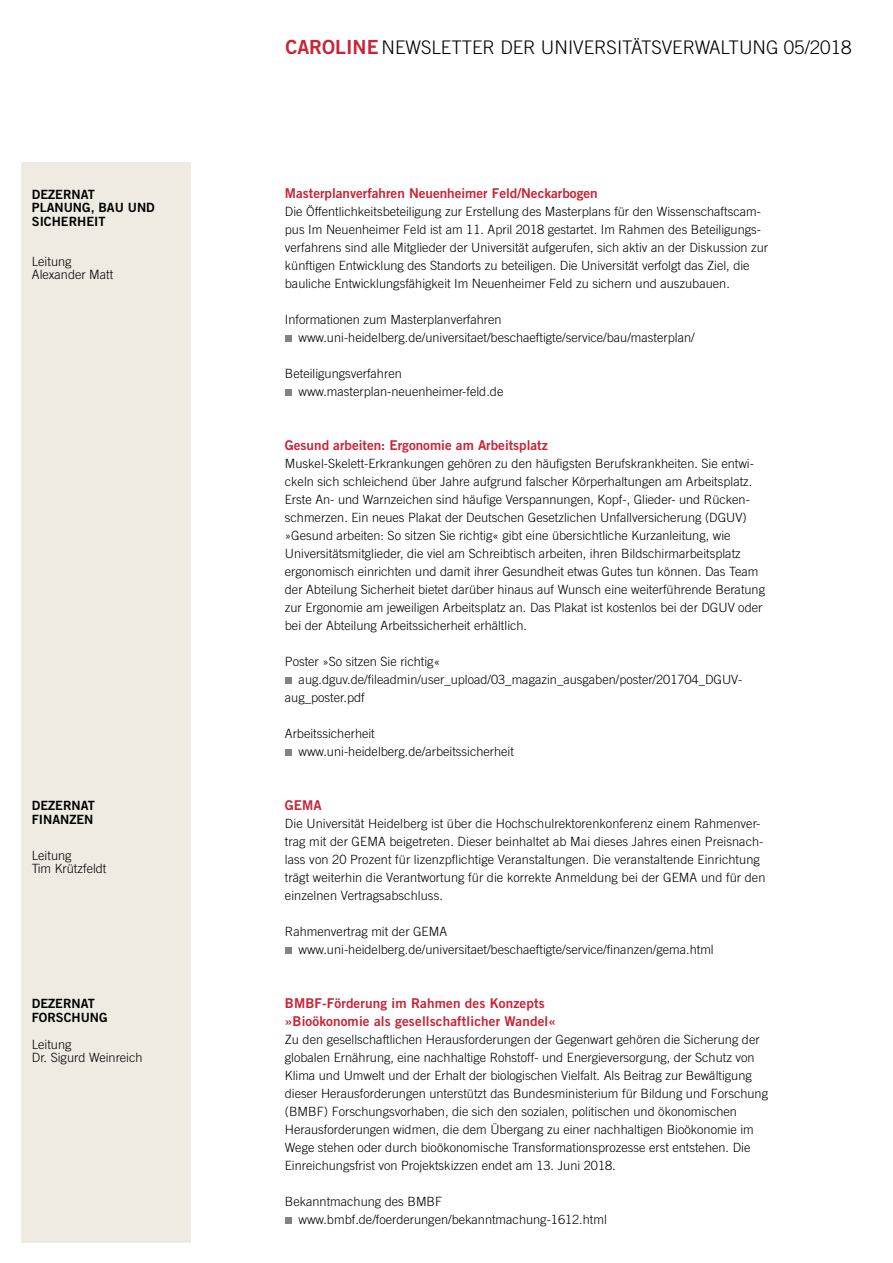
<style>
.page{position:relative;width:893px;height:1263px;background:#fff}
.page>*{position:absolute;margin:0;border:0;box-sizing:border-box;transform-origin:0 0}
._01_Firmierung{font:300 18.75px "Trade Gothic LT Std";color:#000}
.Caro_Headlines_neu{font:13.5px/18px "Trade Gothic LT Std Bd 2";color:#c92435}
.Caro_Fließtext{font:300 12.75px/18px "Trade Gothic LT Std";color:#000}
.Absender_EInrichtung{font:12.75px/13.5px "Trade Gothic LT Std Bd 2";color:#000}
.Absender_Person{font:300 12.75px "Trade Gothic LT Std";color:#000}
.s1{font-family:"Trade Gothic LT Std Bd 2";font-weight:400;font-size:19.5px;color:#c92435}
</style>
<div class="page">
<div style="left:21px;top:162px;width:170px;height:1080px;background:#efebe3"></div>
<div style="left:285px;top:335px;width:7px;height:7px;background:#808285"></div>
<div style="left:285px;top:389px;width:7px;height:7px;background:#808285"></div>
<div style="left:285px;top:677px;width:7px;height:7px;background:#808285"></div>
<div style="left:285px;top:749px;width:7px;height:7px;background:#808285"></div>
<div style="left:285px;top:947px;width:7px;height:7px;background:#808285"></div>
<div style="left:285px;top:1217px;width:7px;height:7px;background:#808285"></div>
<p class="_01_Firmierung" style="left:285px;top:36px;width:568px"><span class="s1">CAROLINE</span> NEWSLETTER DER UNIVERSITÄTSVERWALTUNG 05/2018</p>
<p class="Absender_EInrichtung" style="left:32px;top:187px;width:65px">DEZERNAT</p>
<p class="Absender_EInrichtung" style="left:32px;top:201px;width:124px">PLANUNG, BAU UND</p>
<p class="Absender_EInrichtung" style="left:32px;top:214px;width:75px">SICHERHEIT</p>
<p class="Absender_Person" style="left:32px;top:253px;width:41px">Leitung</p>
<p class="Absender_Person" style="left:32px;top:267px;width:83px">Alexander Matt</p>
<p class="Caro_Headlines_neu" style="left:285px;top:184px;width:314px">Masterplanverfahren Neuenheimer Feld/Neckarbogen</p>
<p class="Caro_Fließtext" style="left:285px;top:202px;width:485px">Die Öffentlichkeitsbeteiligung zur Erstellung des Masterplans für den Wissenschaftscam&shy;pus Im Neuenheimer Feld ist am 11. April 2018 gestartet. Im Rahmen des Beteiligungs&shy;verfahrens sind alle Mitglieder der Universität aufgerufen, sich aktiv an der Diskussion zur künftigen Entwicklung des Standorts zu beteiligen. Die Universität verfolgt das Ziel, die bauliche Entwicklungsfähigkeit Im Neuenheimer Feld zu sichern und auszubauen.</p>
<p class="Caro_Fließtext" style="left:285px;top:310px;width:218px">Informationen zum Masterplanverfahren</p>
<p class="Caro_Fließtext" style="left:299px;top:328px;width:398px">www.uni-heidelberg.de/universitaet/beschaeftigte/service/bau/masterplan/</p>
<p class="Caro_Fließtext" style="left:285px;top:364px;width:118px">Beteiligungsverfahren</p>
<p class="Caro_Fließtext" style="left:299px;top:382px;width:206px">www.masterplan-neuenheimer-feld.de</p>
<p class="Caro_Headlines_neu" style="left:285px;top:436px;width:264px">Gesund arbeiten: Ergonomie am Arbeitsplatz</p>
<p class="Caro_Fließtext" style="left:285px;top:454px;width:482px">Muskel-Skelett-Erkrankungen gehören zu den häufigsten Berufskrankheiten. Sie entwi&shy;ckeln sich schleichend über Jahre aufgrund falscher Körperhaltungen am Arbeitsplatz.<br>Erste An- und Warnzeichen sind häufige Verspannungen, Kopf-, Glieder- und Rücken&shy;schmerzen. Ein neues Plakat der Deutschen Gesetzlichen Unfallversicherung (DGUV) »Gesund arbeiten: So sitzen Sie richtig« gibt eine übersichtliche Kurzanleitung, wie Universitätsmitglieder, die viel am Schreibtisch arbeiten, ihren Bildschirmarbeitsplatz ergonomisch einrichten und damit ihrer Gesundheit etwas Gutes tun können. Das Team der Abteilung Sicherheit bietet darüber hinaus auf Wunsch eine weiterführende Beratung zur Ergonomie am jeweiligen Arbeitsplatz an. Das Plakat ist kostenlos bei der DGUV oder bei der Abteilung Arbeitssicherheit erhältlich.</p>
<p class="Caro_Fließtext" style="left:285px;top:652px;width:157px">Poster »So sitzen Sie richtig«</p>
<p class="Caro_Fließtext" style="left:285px;top:670px;width:459px;text-indent:14px">aug.dguv.de/fileadmin/user_upload/03_magazin_ausgaben/poster/201704_DGUV&shy;aug_poster.pdf</p>
<p class="Caro_Fließtext" style="left:285px;top:724px;width:91px">Arbeitssicherheit</p>
<p class="Caro_Fließtext" style="left:299px;top:742px;width:217px">www.uni-heidelberg.de/arbeitssicherheit</p>
<p class="Absender_EInrichtung" style="left:32px;top:798px;width:65px">DEZERNAT<br>FINANZEN</p>
<p class="Absender_Person" style="left:32px;top:847px;width:41px">Leitung</p>
<p class="Absender_Person" style="left:32px;top:861px;width:76px">Tim Krützfeldt</p>
<p class="Caro_Headlines_neu" style="left:285px;top:796px;width:38px">GEMA</p>
<p class="Caro_Fließtext" style="left:285px;top:814px;width:482px">Die Universität Heidelberg ist über die Hochschulrektorenkonferenz einem Rahmenver&shy;trag mit der GEMA beigetreten. Dieser beinhaltet ab Mai dieses Jahres einen Preisnach&shy;lass von 20 Prozent für lizenzpflichtige Veranstaltungen. Die veranstaltende Einrichtung trägt weiterhin die Verantwortung für die korrekte Anmeldung bei der GEMA und für den einzelnen Vertragsabschluss.</p>
<p class="Caro_Fließtext" style="left:285px;top:922px;width:164px">Rahmenvertrag mit der GEMA</p>
<p class="Caro_Fließtext" style="left:299px;top:940px;width:417px">www.uni-heidelberg.de/universitaet/beschaeftigte/service/finanzen/gema.html</p>
<p class="Absender_EInrichtung" style="left:32px;top:996px;width:77px">DEZERNAT<br>FORSCHUNG</p>
<p class="Caro_Fließtext" style="left:32px;top:1035px;width:41px">Leitung</p>
<p class="Caro_Fließtext" style="left:32px;top:1048px;width:112px">Dr. Sigurd Weinreich</p>
<p class="Caro_Headlines_neu" style="left:285px;top:994px;width:273px">BMBF-Förderung im Rahmen des Konzepts »Bioökonomie als gesellschaftlicher Wandel«</p>
<p class="Caro_Fließtext" style="left:285px;top:1030px;width:485px">Zu den gesellschaftlichen Herausforderungen der Gegenwart gehören die Sicherung der globalen Ernährung, eine nachhaltige Rohstoff- und Energieversorgung, der Schutz von Klima und Umwelt und der Erhalt der biologischen Vielfalt. Als Beitrag zur Bewältigung dieser Herausforderungen unterstützt das Bundesministerium für Bildung und Forschung (BMBF) Forschungsvorhaben, die sich den sozialen, politischen und ökonomischen Herausforderungen widmen, die dem Übergang zu einer nachhaltigen Bioökonomie im Wege stehen oder durch bioökonomische Transformationsprozesse erst entstehen. Die Einreichungsfrist von Projektskizzen endet am 13. Juni 2018.</p>
<p class="Caro_Fließtext" style="left:285px;top:1192px;width:159px">Bekanntmachung des BMBF</p>
<p class="Caro_Fließtext" style="left:299px;top:1210px;width:310px">www.bmbf.de/foerderungen/bekanntmachung-1612.html</p>
</div>
